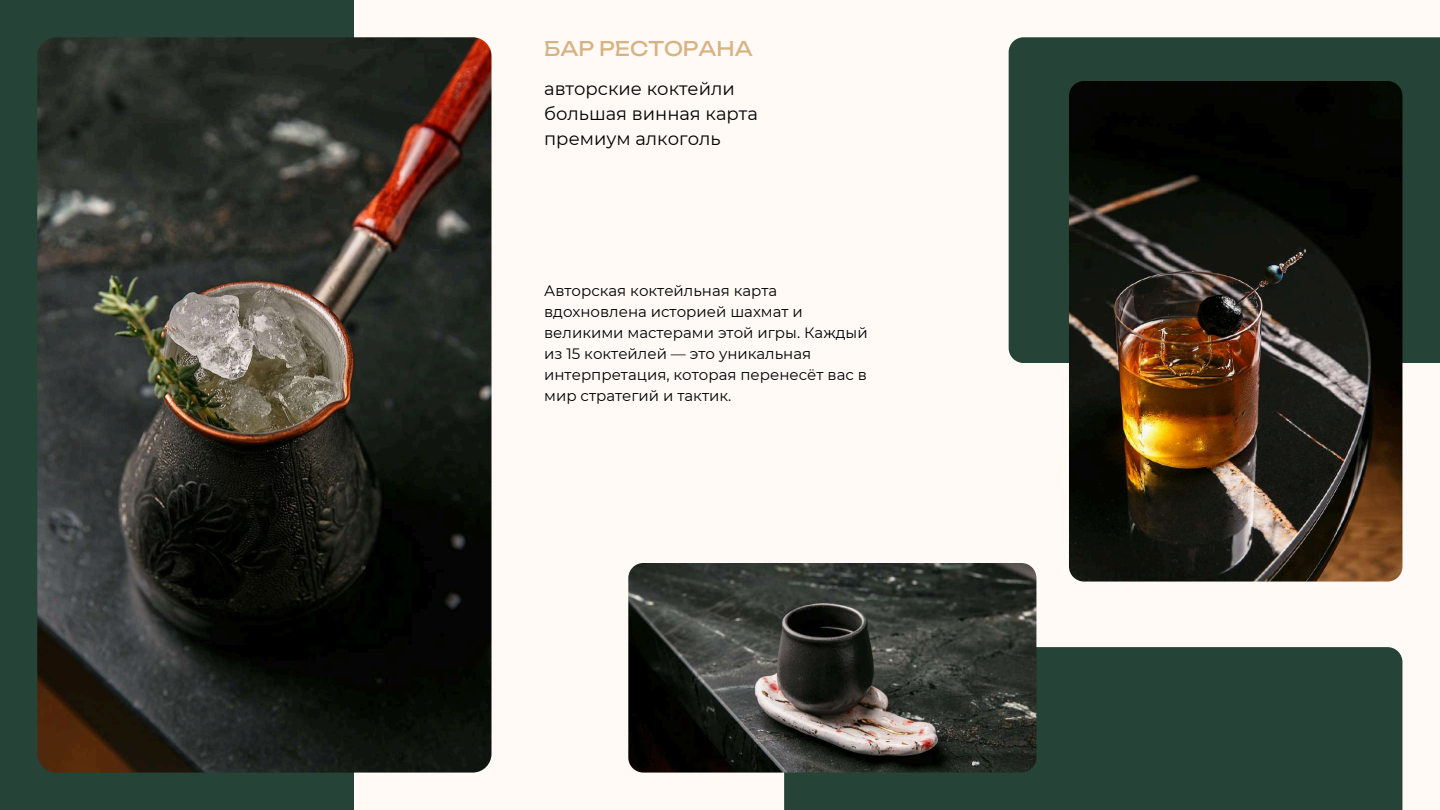
<style>
.page{position:relative;width:1440px;height:810px;background:#fffaf6}
.page>*{position:absolute;margin:0;border:0;box-sizing:border-box;transform-origin:0 0}
.t1{font:20px "Unbounded";color:#d7b383}
.t2{font:18px/24.8px "Montserrat";color:#000}
.t3{font:15px/21px "Montserrat";color:#000}
</style>
<div class="page">
<div style="left:0;top:0;width:353px;height:810px;background:#254337"></div>
<img style="left:37px;top:37px;width:455px;height:735px;border-radius:19px">
<div style="left:1009px;top:37px;width:431px;height:326px;background:#254337"></div>
<img style="left:1069px;top:81px;width:333px;height:500px;border-radius:15px">
<div style="left:784px;top:647px;width:618px;height:163px;background:#254337"></div>
<img style="left:628px;top:563px;width:408px;height:209px;border-radius:15px">
<h1 class="t1" style="left:544px;top:36px;width:210px">БАР РЕСТОРАНА</h1>
<p class="t2" style="left:544px;top:77px;width:215px">авторские коктейли большая винная карта премиум алкоголь</p>
<p class="t3" style="left:544px;top:280px;width:325px">Авторская коктейльная карта вдохновлена историей шахмат и великими мастерами этой игры. Каждый из 15 коктейлей — это уникальная интерпретация, которая перенесёт вас в мир стратегий и тактик.</p>
</div>
